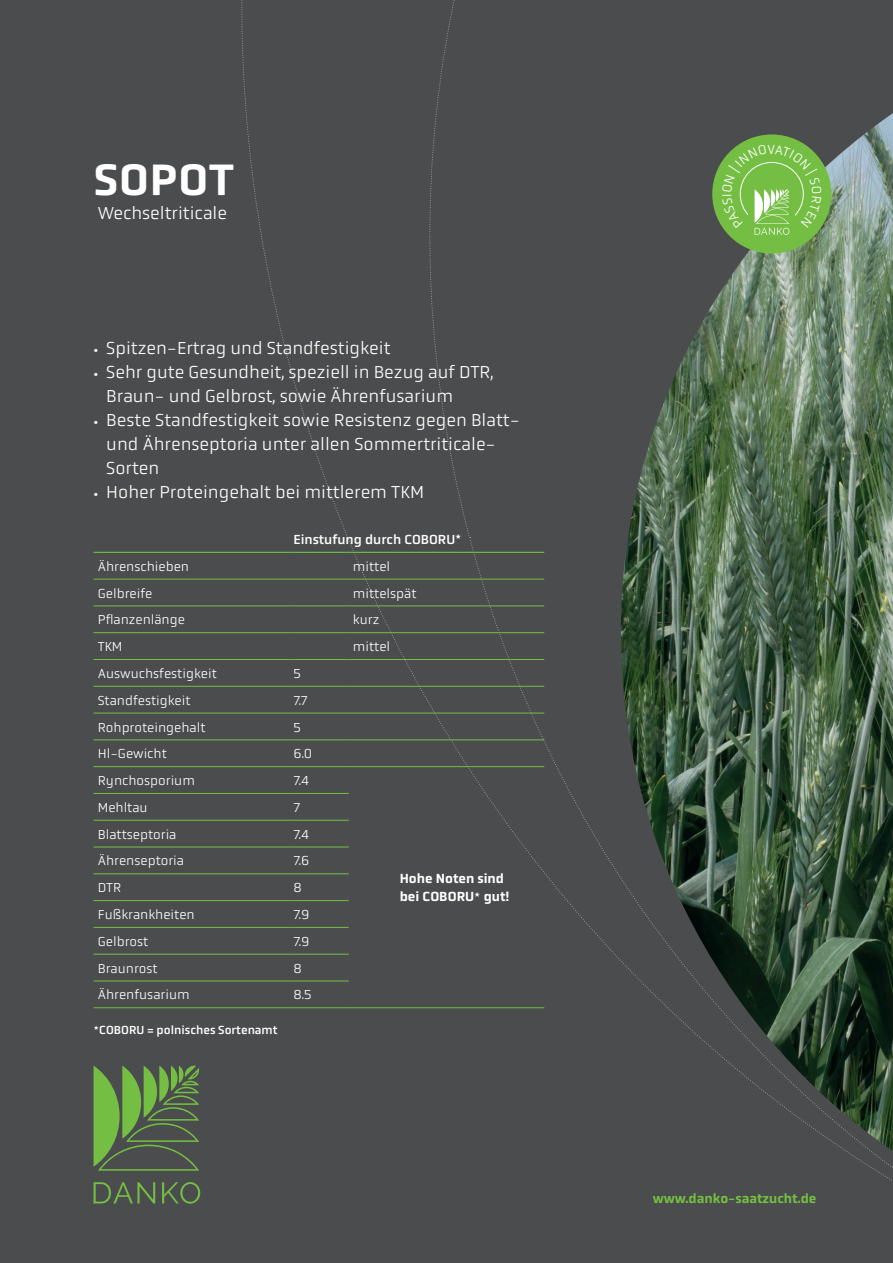
<style>
.page{position:relative;width:893px;height:1263px;background:#4b4c4d}
.page>*{position:absolute;margin:0;border:0;box-sizing:border-box;transform-origin:0 0}
.t1{font:500 45px "Obvia";letter-spacing:.015em;color:#fff}
.intro_obvia_schwarz{font:300 18px/24px "Obvia";color:#fff}
.fliesstext___tabelle{font:300 13.5px "Obvia";color:#fff}
.fliesstext___tabelle-2{font:500 13.5px/18px "Obvia";color:#fff}
.t2{font:500 13.5px "Obvia";color:#74bf43}
.fliesstext___tabelle-3{font:13.5px "Obvia";color:#fff}
.fliesstext___tabelle-4{font:12px "Obvia";color:#fff}
.s1{font-size:13.5px}
</style>
<div class="page">
<svg style="left:285px;top:352px;width:185px;height:657px"></svg>
<svg style="left:469px;top:538px;width:424px;height:643px"></svg>
<svg style="left:369px;top:0;width:101px;height:536px"></svg>
<svg style="left:94px;top:1065px;width:106px;height:106px"></svg>
<svg style="left:94px;top:1182px;width:61px;height:21px"></svg>
<svg style="left:162px;top:1182px;width:38px;height:21px"></svg>
<img style="left:621px;top:113px;width:272px;height:1038px">
<div style="left:712px;top:134px;width:119px;height:119px;background:#74bf43;border-radius:50%"></div>
<hr style="left:94px;top:552px;width:195px;height:1px;background:#74bf43">
<hr style="left:289px;top:552px;width:60px;height:1px;background:#74bf43">
<hr style="left:349px;top:552px;width:195px;height:1px;background:#74bf43">
<hr style="left:94px;top:579px;width:195px;height:1px;background:#74bf43">
<hr style="left:289px;top:579px;width:60px;height:1px;background:#74bf43">
<hr style="left:349px;top:579px;width:195px;height:1px;background:#74bf43">
<hr style="left:94px;top:606px;width:195px;height:1px;background:#74bf43">
<hr style="left:289px;top:606px;width:60px;height:1px;background:#74bf43">
<hr style="left:349px;top:606px;width:195px;height:1px;background:#74bf43">
<hr style="left:94px;top:632px;width:195px;height:1px;background:#74bf43">
<hr style="left:289px;top:632px;width:60px;height:1px;background:#74bf43">
<hr style="left:349px;top:632px;width:195px;height:1px;background:#74bf43">
<hr style="left:94px;top:659px;width:195px;height:1px;background:#74bf43">
<hr style="left:289px;top:659px;width:60px;height:1px;background:#74bf43">
<hr style="left:349px;top:659px;width:195px;height:1px;background:#74bf43">
<hr style="left:94px;top:686px;width:195px;height:1px;background:#74bf43">
<hr style="left:289px;top:686px;width:60px;height:1px;background:#74bf43">
<hr style="left:349px;top:686px;width:195px;height:1px;background:#74bf43">
<hr style="left:94px;top:713px;width:195px;height:1px;background:#74bf43">
<hr style="left:289px;top:713px;width:60px;height:1px;background:#74bf43">
<hr style="left:349px;top:713px;width:195px;height:1px;background:#74bf43">
<hr style="left:94px;top:740px;width:195px;height:1px;background:#74bf43">
<hr style="left:289px;top:740px;width:60px;height:1px;background:#74bf43">
<hr style="left:349px;top:740px;width:195px;height:1px;background:#74bf43">
<hr style="left:94px;top:766px;width:195px;height:1px;background:#74bf43">
<hr style="left:289px;top:766px;width:60px;height:1px;background:#74bf43">
<hr style="left:349px;top:766px;width:195px;height:1px;background:#74bf43">
<hr style="left:94px;top:793px;width:195px;height:1px;background:#74bf43">
<hr style="left:289px;top:793px;width:60px;height:1px;background:#74bf43">
<hr style="left:94px;top:820px;width:195px;height:1px;background:#74bf43">
<hr style="left:289px;top:820px;width:60px;height:1px;background:#74bf43">
<hr style="left:94px;top:847px;width:195px;height:1px;background:#74bf43">
<hr style="left:289px;top:847px;width:60px;height:1px;background:#74bf43">
<hr style="left:94px;top:873px;width:195px;height:1px;background:#74bf43">
<hr style="left:289px;top:873px;width:60px;height:1px;background:#74bf43">
<hr style="left:94px;top:900px;width:195px;height:1px;background:#74bf43">
<hr style="left:289px;top:900px;width:60px;height:1px;background:#74bf43">
<hr style="left:94px;top:927px;width:195px;height:1px;background:#74bf43">
<hr style="left:289px;top:927px;width:60px;height:1px;background:#74bf43">
<hr style="left:94px;top:954px;width:195px;height:1px;background:#74bf43">
<hr style="left:289px;top:954px;width:60px;height:1px;background:#74bf43">
<hr style="left:94px;top:981px;width:195px;height:1px;background:#74bf43">
<hr style="left:289px;top:981px;width:60px;height:1px;background:#74bf43">
<hr style="left:94px;top:1007px;width:195px;height:1px;background:#74bf43">
<hr style="left:289px;top:1007px;width:60px;height:1px;background:#74bf43">
<hr style="left:349px;top:1007px;width:195px;height:1px;background:#74bf43">
<svg style="left:722px;top:144px;width:99px;height:91px"></svg>
<p class="t1" style="left:94px;top:153px;width:142px">SOPOT</p>
<p class="intro_obvia_schwarz" style="left:98px;top:201px;width:131px">Wechseltriticale</p>
<p class="intro_obvia_schwarz" style="left:94px;top:336px;width:298px"><span class="s1">•</span> Spitzen-Ertrag und Standfestigkeit</p>
<p class="intro_obvia_schwarz" style="left:106px;top:360px;width:389px;text-indent:-13px"><span class="s1">•</span> Sehr gute Gesundheit, speziell in Bezug auf DTR,<br>Braun- und Gelbrost, sowie Ährenfusarium</p>
<p class="intro_obvia_schwarz" style="left:106px;top:408px;width:415px;text-indent:-13px"><span class="s1">•</span> Beste Standfestigkeit sowie Resistenz gegen Blatt&shy;und Ährenseptoria unter allen Sommertriticale-<br>Sorten</p>
<p class="intro_obvia_schwarz" style="left:94px;top:480px;width:332px"><span class="s1">•</span> Hoher Proteingehalt bei mittlerem TKM</p>
<p class="fliesstext___tabelle-3" style="left:293px;top:531px;width:170px">Einstufung durch COBORU<sup>*</sup></p>
<p class="fliesstext___tabelle" style="left:98px;top:558px;width:93px">Ährenschieben</p>
<p class="fliesstext___tabelle" style="left:353px;top:558px;width:39px">mittel</p>
<p class="fliesstext___tabelle" style="left:98px;top:585px;width:56px">Gelbreife</p>
<p class="fliesstext___tabelle" style="left:353px;top:585px;width:65px">mittelspät</p>
<p class="fliesstext___tabelle" style="left:98px;top:612px;width:89px">Pflanzenlänge</p>
<p class="fliesstext___tabelle" style="left:353px;top:612px;width:28px">kurz</p>
<p class="fliesstext___tabelle" style="left:98px;top:639px;width:26px">TKM</p>
<p class="fliesstext___tabelle" style="left:353px;top:639px;width:39px">mittel</p>
<p class="fliesstext___tabelle" style="left:98px;top:666px;width:121px">Auswuchsfestigkeit</p>
<p class="fliesstext___tabelle" style="left:293px;top:666px;width:9px">5</p>
<p class="fliesstext___tabelle" style="left:98px;top:692px;width:94px">Standfestigkeit</p>
<p class="fliesstext___tabelle" style="left:293px;top:692px;width:16px">7.7</p>
<p class="fliesstext___tabelle" style="left:98px;top:719px;width:109px">Rohproteingehalt</p>
<p class="fliesstext___tabelle" style="left:293px;top:719px;width:9px">5</p>
<p class="fliesstext___tabelle" style="left:98px;top:746px;width:71px">Hl-Gewicht</p>
<p class="fliesstext___tabelle" style="left:293px;top:746px;width:20px">6.0</p>
<p class="fliesstext___tabelle" style="left:98px;top:773px;width:99px">Rynchosporium</p>
<p class="fliesstext___tabelle" style="left:293px;top:773px;width:17px">7.4</p>
<p class="fliesstext___tabelle" style="left:98px;top:799px;width:51px">Mehltau</p>
<p class="fliesstext___tabelle" style="left:293px;top:799px;width:8px">7</p>
<p class="fliesstext___tabelle" style="left:98px;top:826px;width:80px">Blattseptoria</p>
<p class="fliesstext___tabelle" style="left:293px;top:826px;width:17px">7.4</p>
<p class="fliesstext___tabelle" style="left:98px;top:853px;width:88px">Ährenseptoria</p>
<p class="fliesstext___tabelle" style="left:293px;top:853px;width:17px">7.6</p>
<p class="fliesstext___tabelle" style="left:98px;top:880px;width:25px">DTR</p>
<p class="fliesstext___tabelle" style="left:293px;top:880px;width:10px">8</p>
<p class="fliesstext___tabelle" style="left:98px;top:907px;width:98px">Fußkrankheiten</p>
<p class="fliesstext___tabelle" style="left:293px;top:907px;width:17px">7.9</p>
<p class="fliesstext___tabelle" style="left:98px;top:933px;width:52px">Gelbrost</p>
<p class="fliesstext___tabelle" style="left:293px;top:933px;width:17px">7.9</p>
<p class="fliesstext___tabelle" style="left:98px;top:960px;width:61px">Braunrost</p>
<p class="fliesstext___tabelle" style="left:293px;top:960px;width:10px">8</p>
<p class="fliesstext___tabelle" style="left:98px;top:987px;width:93px">Ährenfusarium</p>
<p class="fliesstext___tabelle" style="left:293px;top:987px;width:20px">8.5</p>
<p class="fliesstext___tabelle-4" style="left:94px;top:1023px;width:185px"><sup>*</sup>COBORU = polnisches Sortenamt</p>
<p class="fliesstext___tabelle-2" style="left:400px;top:870px;width:111px">Hohe Noten sind bei COBORU<sup>*</sup> gut!</p>
<p class="t2" style="left:653px;top:1191px;width:165px">www.danko-saatzucht.de</p>
</div>
